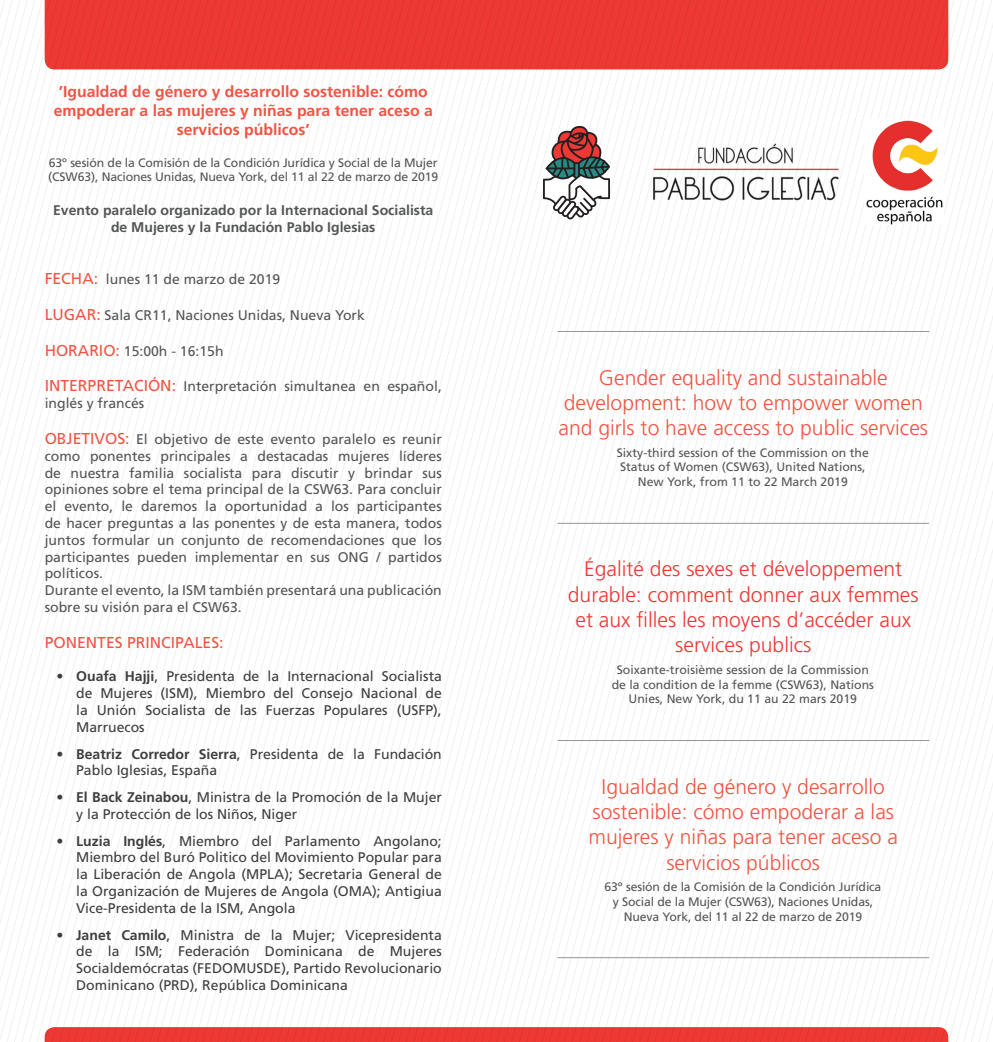
<style>
.page{position:relative;width:993px;height:1042px;background:#fff}
.page>*{position:absolute;margin:0;border:0;box-sizing:border-box;transform-origin:0 0}
.t1{font:300 21.18px/25.4px "Frutiger";color:#f05443;text-align:center}
.t2{font:300 21.18px/25.4px "Frutiger";color:#ee3834;text-align:center}
.t3{font:700 15.75px/18.9px "Frutiger";color:#f05443;text-align:center}
.t4{font:15.75px "Frutiger";color:#f05443}
.t5{font:14px/16.8px "Frutiger";color:#3e3e3f;text-align:justify}
.t6{font:14px/16.8px "Frutiger";color:#545557}
.t7{font:700 14px/16.8px "Frutiger";color:#545557;text-align:center}
.t8{font:12.25px/14.7px "Frutiger";letter-spacing:-.01em;color:#545557;text-align:center}
.s1{font-size:15.75px;color:#f05443}
.s2{font-weight:700}
</style>
<div class="page">
<svg style="left:134px;top:69px;width:8px;height:957px"></svg>
<svg style="left:127px;top:69px;width:7px;height:958px"></svg>
<svg style="left:119px;top:69px;width:8px;height:957px"></svg>
<svg style="left:112px;top:69px;width:7px;height:958px"></svg>
<svg style="left:104px;top:69px;width:8px;height:956px"></svg>
<svg style="left:97px;top:69px;width:7px;height:958px"></svg>
<svg style="left:89px;top:69px;width:8px;height:956px"></svg>
<svg style="left:82px;top:69px;width:7px;height:958px"></svg>
<svg style="left:0;top:0;width:82px;height:1042px"></svg>
<svg style="left:45px;top:0;width:902px;height:69px;background:#ec3733"></svg>
<svg style="left:45px;top:1027px;width:902px;height:15px;background:#ec3935"></svg>
<svg style="left:543px;top:126px;width:66px;height:93px"></svg>
<img style="left:866px;top:120px;width:77px;height:105px">
<img style="left:645px;top:138px;width:200px;height:69px">
<hr style="left:557px;top:523px;width:371px;height:1px;background:#939598">
<hr style="left:557px;top:331px;width:371px;height:1px;background:#939598">
<hr style="left:557px;top:740px;width:371px;height:1px;background:#939598">
<hr style="left:557px;top:957px;width:371px;height:1px;background:#939598">
<p class="t3" style="left:54px;top:83px;width:380px">’Igualdad de género y desarrollo sostenible: cómo empoderar a las mujeres y niñas para tener aceso a servicios públicos’</p>
<p class="t8" style="left:48px;top:155px;width:391px;text-align:left">63º sesión de la Comisión de la Condición Jurídica y Social de la Mujer (CSW63), Naciones Unidas, Nueva York, del 11 al 22 de marzo de 2019</p>
<p class="t7" style="left:53px;top:202px;width:381px">Evento paralelo organizado por la Internacional Socialista de Mujeres y la Fundación Pablo Iglesias</p>
<p class="t6" style="left:45px;top:271px;width:237px"><span class="s1">FECHA:</span> lunes 11 de marzo de 2019</p>
<p class="t6" style="left:45px;top:307px;width:321px"><span class="s1">LUGAR:</span> Sala CR11, Naciones Unidas, Nueva York</p>
<p class="t6" style="left:45px;top:342px;width:180px"><span class="s1">HORARIO:</span> 15:00h - 16:15h</p>
<p class="t6" style="left:45px;top:378px;width:398px"><span class="s1">INTERPRETACIÓN:</span> Interpretación simultanea en español, inglés y francés</p>
<p class="t6" style="left:45px;top:431px;width:398px"><span class="s1">OBJETIVOS:</span> El objetivo de este evento paralelo es reunir como ponentes principales a destacadas mujeres líderes de nuestra familia socialista para discutir y brindar sus opiniones sobre el tema principal de la CSW63. Para concluir el evento, le daremos la oportunidad a los participantes de hacer preguntas a las ponentes y de esta manera, todos juntos formular un conjunto de recomendaciones que los participantes pueden implementar en sus ONG / partidos políticos.<br>Durante el evento, la ISM también presentará una publicación sobre su visión para el CSW63.</p>
<p class="t4" style="left:45px;top:633px;width:180px">PONENTES PRINCIPALES:</p>
<p class="t5" style="left:76px;top:668px;width:367px;text-indent:-20px"><span class="s2">• Ouafa Hajji</span>, Presidenta de la Internacional Socialista de Mujeres (ISM), Miembro del Consejo Nacional de la Unión Socialista de las Fuerzas Populares (USFP), Marruecos</p>
<p class="t5" style="left:76px;top:745px;width:367px;text-indent:-20px"><span class="s2">• Beatriz Corredor Sierra</span>, Presidenta de la Fundación<br>Pablo Iglesias, España</p>
<p class="t5" style="left:76px;top:789px;width:367px;text-indent:-20px"><span class="s2">• El Back Zeinabou</span>, Ministra de la Promoción de la Mujer y la Protección de los Niños, Niger</p>
<p class="t5" style="left:76px;top:832px;width:367px;text-indent:-20px"><span class="s2">• Luzia Inglés</span>, Miembro del Parlamento Angolano; Miembro del Buró Politico del Movimiento Popular para la Liberación de Angola (MPLA); Secretaria General de la Organización de Mujeres de Angola (OMA); Antigiua Vice-Presidenta de la ISM, Angola</p>
<p class="t5" style="left:76px;top:926px;width:367px;text-indent:-20px"><span class="s2">• Janet Camilo</span>, Ministra de la Mujer; Vicepresidenta de la ISM; Federación Dominicana de Mujeres Socialdemócratas (FEDOMUSDE), Partido Revolucionario Dominicano (PRD), República Dominicana</p>
<h1 class="t1" style="left:558px;top:365px;width:371px">Gender equality and sustainable development: how to empower women and girls to have access to public services</h1>
<p class="t8" style="left:616px;top:445px;width:253px">Sixty-third session of the Commission on the<br>Status of Women (CSW63), United Nations,<br>New York, from 11 to 22 March 2019</p>
<h1 class="t2" style="left:567px;top:557px;width:352px">Égalité des sexes et développement durable: comment donner aux femmes et aux filles les moyens d’accéder aux services publics</h1>
<p class="t8" style="left:611px;top:662px;width:264px">Soixante-troisième session de la Commission de la condition de la femme (CSW63), Nations<br>Unies, New York, du 11 au 22 mars 2019</p>
<h1 class="t1" style="left:588px;top:774px;width:311px">Igualdad de género y desarrollo sostenible: cómo empoderar a las mujeres y niñas para tener aceso a servicios públicos</h1>
<p class="t8" style="left:604px;top:879px;width:278px">63º sesión de la Comisión de la Condición Jurídica y Social de la Mujer (CSW63), Naciones Unidas,<br>Nueva York, del 11 al 22 de marzo de 2019</p>
</div>
